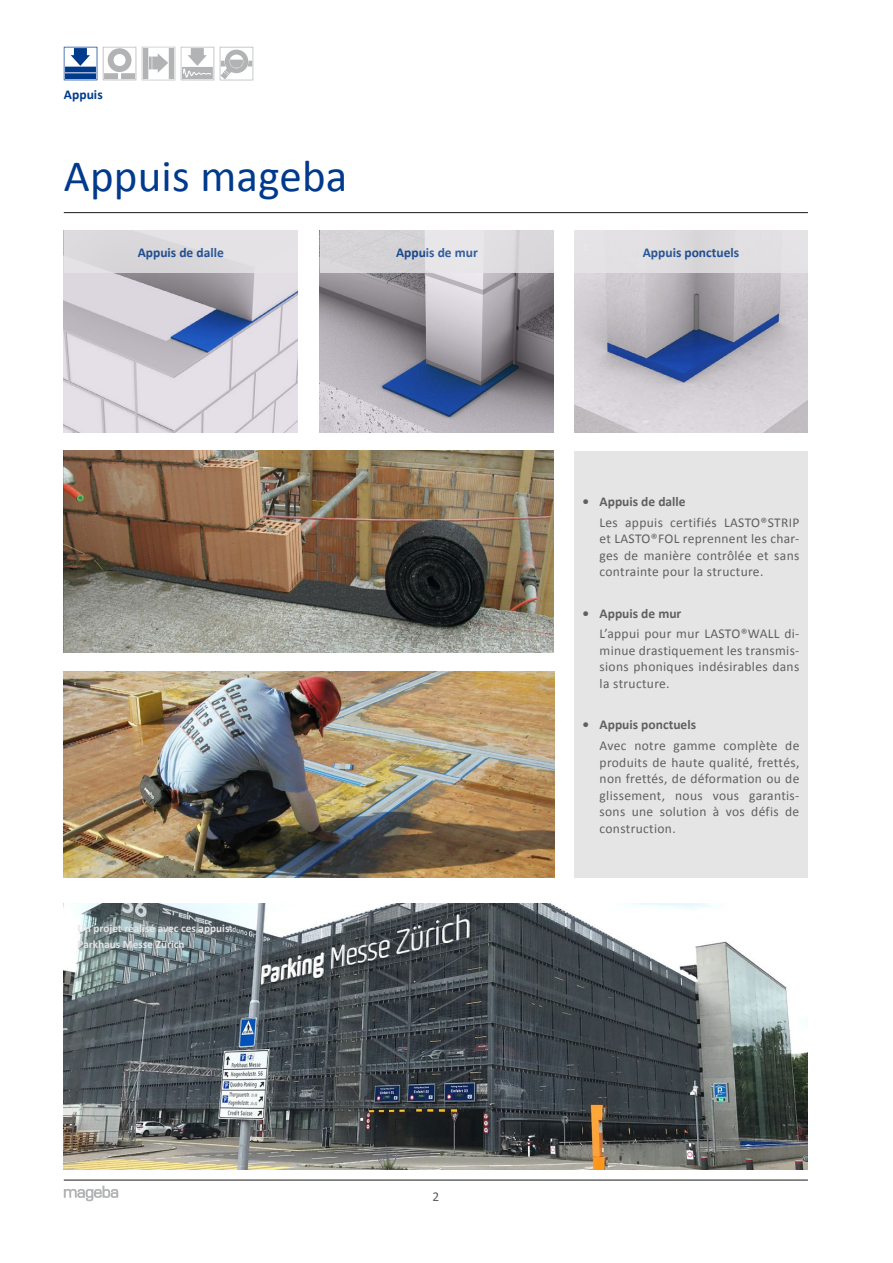
<style>
.page{position:relative;width:893px;height:1263px;background:#fff}
.page>*{position:absolute;margin:0;border:0;box-sizing:border-box;transform-origin:0 0}
.t1{font:45px "Calibri";letter-spacing:.005em;color:#003a8c}
.t2{font:13.5px/16.5px "Calibri";letter-spacing:.025em;color:#616060;text-align:justify}
.t3{font:700 13.5px "Calibri";color:#003a8c}
.t4{font:700 13.5px "Calibri";color:#616060}
.t5{font:700 11.25px/15.6px "Calibri";color:#e6e5e6}
</style>
<div class="page">
<img style="left:574px;top:273px;width:234px;height:160px">
<img style="left:320px;top:273px;width:234px;height:160px">
<img style="left:64px;top:273px;width:234px;height:160px">
<img style="left:64px;top:904px;width:744px;height:265px">
<img style="left:64px;top:451px;width:490px;height:202px">
<img style="left:64px;top:672px;width:490px;height:205px">
<hr style="left:64px;top:1180px;width:744px;height:1px;background:#1a171c">
<svg style="left:64px;top:1185px;width:54px;height:16px"></svg>
<hr style="left:64px;top:212px;width:744px;height:1px;background:#1a171c">
<div style="left:574px;top:451px;width:234px;height:426px;background:#e6e5e6"></div>
<div style="left:320px;top:231px;width:234px;height:42px;background:linear-gradient(to right,#d5d4d6,#e1dfe1)"></div>
<div style="left:574px;top:231px;width:234px;height:42px;background:#e6e5e6"></div>
<div style="left:64px;top:231px;width:234px;height:42px;background:#dcdadc"></div>
<svg style="left:103px;top:47px;width:33px;height:33px"></svg>
<svg style="left:64px;top:47px;width:33px;height:34px"></svg>
<svg style="left:181px;top:47px;width:33px;height:33px"></svg>
<svg style="left:220px;top:47px;width:34px;height:33px"></svg>
<svg style="left:221px;top:72px;width:7px;height:7px"></svg>
<svg style="left:142px;top:47px;width:33px;height:33px"></svg>
<p class="t3" style="left:64px;top:85px;width:40px">Appuis</p>
<h1 class="t1" style="left:64px;top:145px;width:285px">Appuis mageba</h1>
<p class="t3" style="left:138px;top:243px;width:88px">Appuis de dalle</p>
<p class="t3" style="left:396px;top:243px;width:83px">Appuis de mur</p>
<p class="t3" style="left:643px;top:243px;width:98px">Appuis ponctuels</p>
<p class="t5" style="left:78px;top:920px;width:157px">Un projet réalisé avec ces appuis:<br>Parkhaus Messe Zürich</p>
<p class="t2" style="left:432px;top:1188px;width:8px">2</p>
<p class="t4" style="left:583px;top:492px;width:105px">• Appuis de dalle</p>
<p class="t2" style="left:600px;top:513px;width:201px">Les appuis certifiés LASTO®STRIP et LASTO®FOL reprennent les char&shy;ges de manière contrôlée et sans contrainte pour la structure.</p>
<p class="t4" style="left:583px;top:603px;width:100px">• Appuis de mur</p>
<p class="t2" style="left:600px;top:625px;width:201px">L’appui pour mur LASTO®WALL di&shy;minue drastiquement les transmis&shy;sions phoniques indésirables dans la structure.</p>
<p class="t4" style="left:583px;top:715px;width:115px">• Appuis ponctuels</p>
<p class="t2" style="left:600px;top:737px;width:201px">Avec notre gamme complète de produits de haute qualité, frettés, non frettés, de déformation ou de glissement, nous vous garantis&shy;sons une solution à vos défis de construction.</p>
</div>
